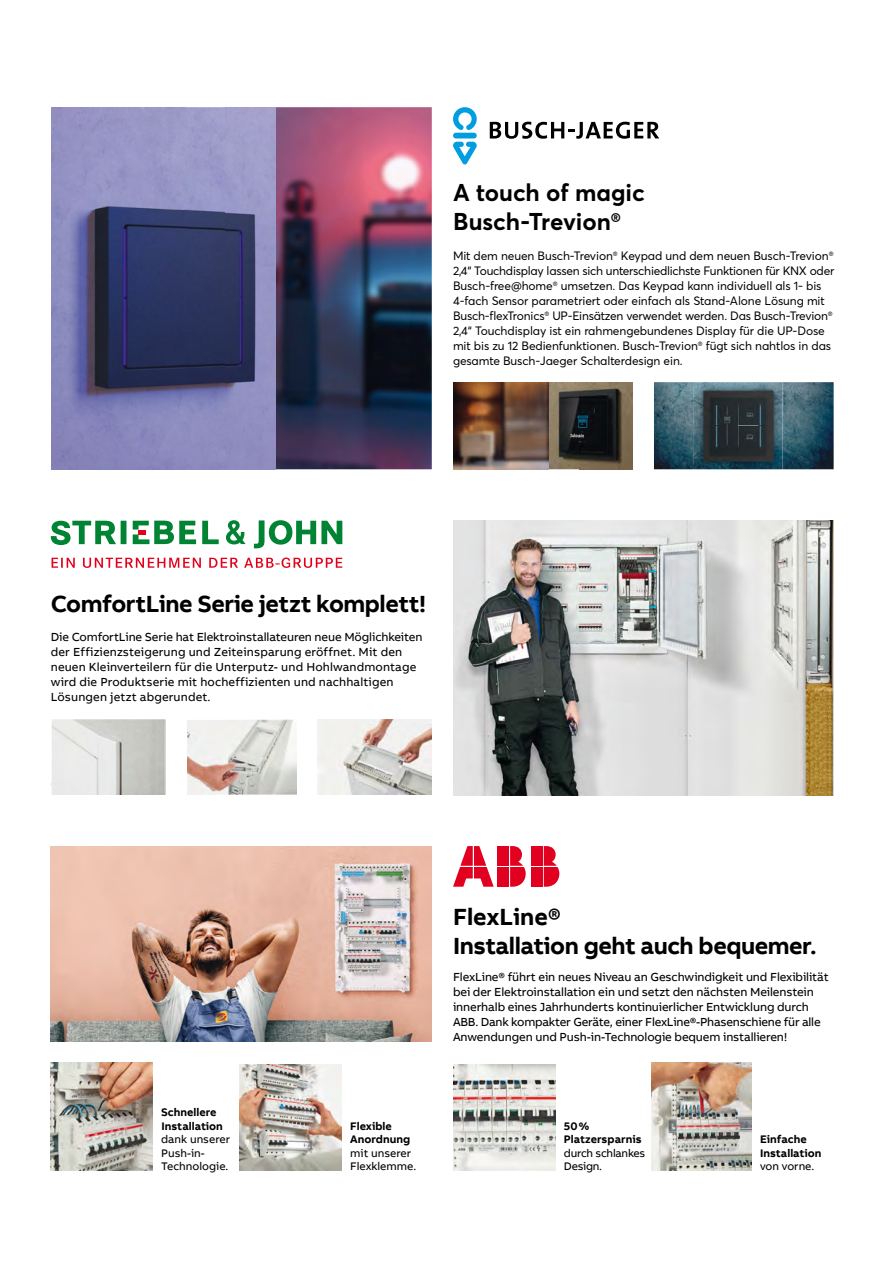
<style>
.page{position:relative;width:893px;height:1263px;background:#fff}
.page>*{position:absolute;margin:0;border:0;box-sizing:border-box;transform-origin:0 0}
.t1{font:700 24px/28.8px "AB Bvoice";letter-spacing:-.02em;color:#000}
.t2{font:700 24px/28.8px "Averta";color:#000}
.t3{font:12px/15px "Averta";letter-spacing:-.01em;color:#000}
.t4{font:12px/15px "AB Bvoice";letter-spacing:-.01em;color:#000}
.t5{font:12px/15px "AB Bvoice";letter-spacing:.01em;color:#000}
.t6{font:700 11.25px/13.5px "AB Bvoice";color:#000}
.t7{font:11.25px/13.5px "AB Bvoice";color:#000}
.t8{font:11.25px/13.5px "AB Bvoice";letter-spacing:-.02em;color:#000}
</style>
<div class="page">
<img style="left:651px;top:1063px;width:101px;height:107px">
<img style="left:453px;top:1064px;width:102px;height:106px">
<img style="left:240px;top:1064px;width:102px;height:106px">
<img style="left:51px;top:1063px;width:102px;height:107px">
<svg style="left:490px;top:122px;width:169px;height:17px"></svg>
<svg style="left:453px;top:107px;width:24px;height:57px"></svg>
<img style="left:453px;top:520px;width:381px;height:275px">
<img style="left:187px;top:720px;width:109px;height:75px">
<img style="left:317px;top:720px;width:115px;height:75px">
<img style="left:51px;top:720px;width:115px;height:75px">
<svg style="left:51px;top:520px;width:291px;height:28px"></svg>
<svg style="left:52px;top:557px;width:290px;height:11px"></svg>
<img style="left:654px;top:382px;width:180px;height:87px">
<img style="left:275px;top:107px;width:157px;height:362px">
<img style="left:51px;top:159px;width:175px;height:310px">
<img style="left:226px;top:107px;width:49px;height:362px">
<img style="left:694px;top:382px;width:88px;height:87px">
<img style="left:699px;top:387px;width:78px;height:77px">
<img style="left:473px;top:382px;width:160px;height:44px">
<img style="left:548px;top:426px;width:85px;height:43px">
<img style="left:453px;top:382px;width:20px;height:87px">
<img style="left:473px;top:426px;width:75px;height:43px">
<img style="left:51px;top:846px;width:381px;height:195px">
<div style="left:531px;top:846px;width:11px;height:20px;background:#e20020"></div>
<div style="left:531px;top:867px;width:11px;height:20px;background:#e20020"></div>
<svg style="left:544px;top:846px;width:15px;height:41px"></svg>
<svg style="left:453px;top:846px;width:41px;height:41px"></svg>
<div style="left:497px;top:846px;width:12px;height:20px;background:#e20020"></div>
<div style="left:497px;top:867px;width:12px;height:20px;background:#e20020"></div>
<svg style="left:510px;top:846px;width:16px;height:41px"></svg>
<h1 class="t2" style="left:453px;top:178px;width:193px">A touch of magic<br>Busch-Trevion<sup>®</sup></h1>
<p class="t3" style="left:453px;top:248px;width:383px">Mit dem neuen Busch-Trevion<sup>®</sup> Keypad und dem neuen Busch-Trevion<sup>® </sup>2,4“ Touchdisplay lassen sich unterschiedlichste Funktionen für KNX oder Busch-free@home<sup>®</sup> umsetzen. Das Keypad kann individuell als 1- bis 4-fach Sensor parametriert oder einfach als Stand-Alone Lösung mit Busch-flexTronics<sup>®</sup> UP-Einsätzen verwendet werden. Das Busch-Trevion<sup>® </sup>2,4“ Touchdisplay ist ein rahmengebundenes Display für die UP-Dose mit bis zu 12 Bedienfunktionen. Busch-Trevion<sup>®</sup> fügt sich nahtlos in das gesamte Busch-Jaeger Schalterdesign ein.</p>
<h1 class="t1" style="left:51px;top:589px;width:377px">ComfortLine Serie jetzt komplett!</h1>
<p class="t5" style="left:51px;top:629px;width:373px">Die ComfortLine Serie hat Elektroinstallateuren neue Möglichkeiten der Effizienzsteigerung und Zeiteinsparung eröffnet. Mit den neuen Kleinverteilern für die Unterputz- und Hohlwandmontage wird die Produktserie mit hocheffizienten und nachhaltigen Lösungen jetzt abgerundet.</p>
<p class="t6" style="left:161px;top:1106px;width:63px">Einfache<br>Installation</p>
<p class="t7" style="left:161px;top:1133px;width:56px">von vorne.</p>
<p class="t6" style="left:161px;top:1106px;width:57px">Schnellere</p>
<p class="t7" style="left:161px;top:1119px;width:70px;text-indent:32px">ation da k unserer<br>Push-in-<br>Technologie.</p>
<p class="t6" style="left:350px;top:1119px;width:61px">Flexible<br>Anordnung</p>
<p class="t7" style="left:350px;top:1146px;width:68px">mit unserer<br>Flexklemme.</p>
<h1 class="t1" style="left:453px;top:902px;width:365px">FlexLine®<br>Installation geht auch bequemer.</h1>
<p class="t4" style="left:453px;top:970px;width:377px">FlexLine® führt ein neues Niveau an Geschwindigkeit und Flexibilität bei der Elektroinstallation ein und setzt den nächsten Meilenstein innerhalb eines Jahrhunderts kontinuierlicher Entwicklung durch ABB. Dank kompakter Geräte, einer FlexLine®-Phasenschiene für alle Anwendungen und Push-in-Technologie bequem installieren!</p>
<p class="t6" style="left:564px;top:1119px;width:79px">50 %<br>Platzersparnis</p>
<p class="t8" style="left:564px;top:1146px;width:83px">durch schlankes<br>Design.</p>
<p class="t6" style="left:760px;top:1133px;width:63px">Einfache<br>Installation</p>
<p class="t7" style="left:760px;top:1160px;width:56px">von vorne.</p>
</div>
